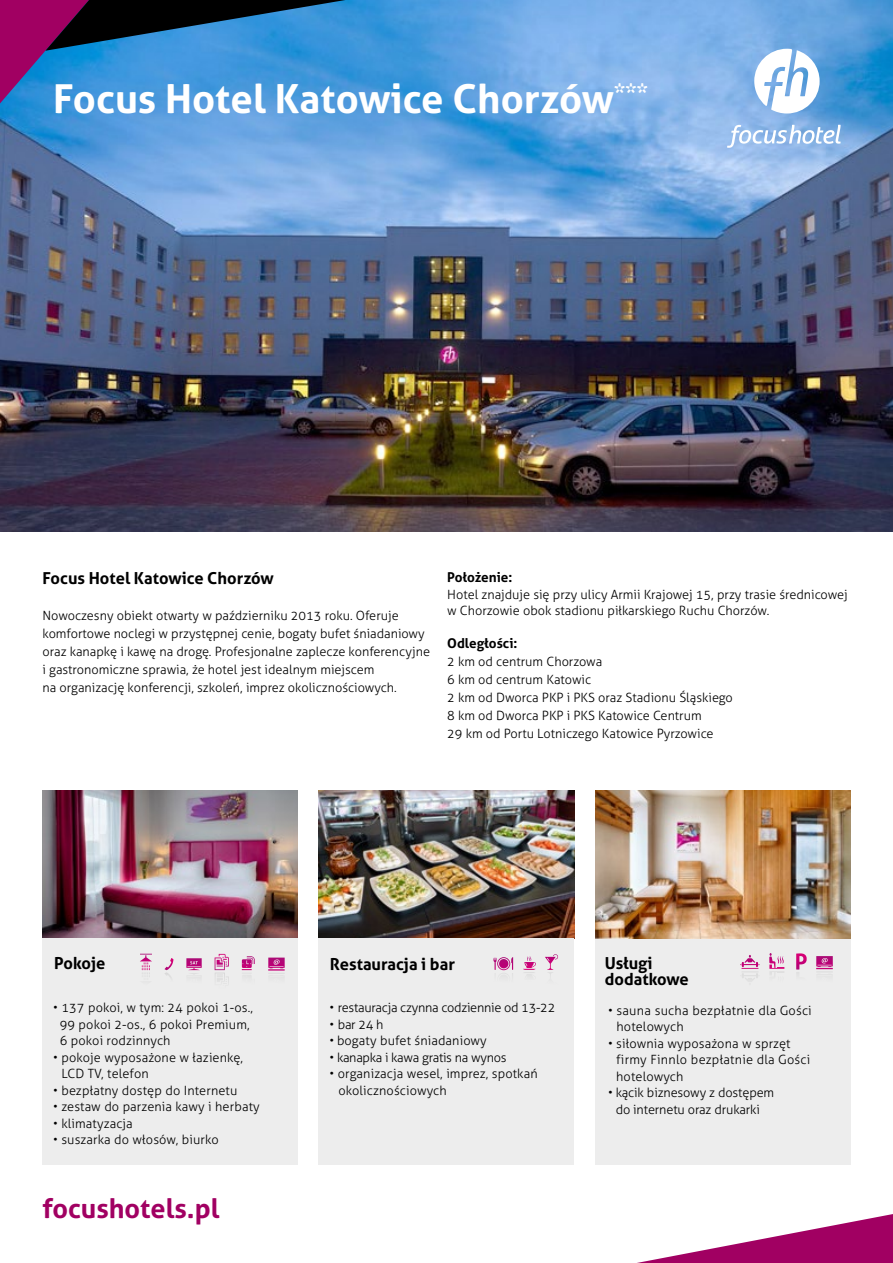
<style>
.page{position:relative;width:893px;height:1263px;background:#fff}
.page>*{position:absolute;margin:0;border:0;box-sizing:border-box;transform-origin:0 0}
.t1{font:700 40.05px "Aller";color:#fff}
.t2{font:700 27px "Aller";color:#a10062}
.t3{font:700 16.5px/16.2px "Aller";color:#000}
.t4{font:700 13.5px "Aller";color:#000}
.t5{font:300 12.75px/16.5px "Aller";color:#000}
.t6{font:300 12.75px "Aller";letter-spacing:-.02em;color:#000}
</style>
<div class="page">
<img style="left:43px;top:790px;width:255px;height:148px">
<img style="left:319px;top:790px;width:255px;height:148px">
<div style="left:595px;top:938px;width:255px;height:227px;background:#ededed"></div>
<div style="left:319px;top:938px;width:255px;height:227px;background:#ededed"></div>
<div style="left:43px;top:938px;width:255px;height:227px;background:#ededed"></div>
<svg style="left:268px;top:957px;width:17px;height:19px"></svg>
<svg style="left:215px;top:954px;width:14px;height:28px"></svg>
<svg style="left:165px;top:958px;width:8px;height:20px"></svg>
<svg style="left:140px;top:954px;width:12px;height:23px"></svg>
<svg style="left:186px;top:958px;width:16px;height:16px"></svg>
<svg style="left:242px;top:956px;width:13px;height:20px"></svg>
<svg style="left:493px;top:957px;width:20px;height:19px"></svg>
<svg style="left:523px;top:956px;width:13px;height:20px"></svg>
<svg style="left:545px;top:954px;width:13px;height:21px"></svg>
<svg style="left:796px;top:953px;width:11px;height:21px"></svg>
<svg style="left:740px;top:955px;width:19px;height:26px"></svg>
<svg style="left:769px;top:953px;width:15px;height:22px"></svg>
<svg style="left:816px;top:956px;width:17px;height:19px"></svg>
<img style="left:595px;top:790px;width:255px;height:148px">
<img style="left:0;top:0;width:893px;height:531px">
<svg style="left:754px;top:49px;width:66px;height:65px"></svg>
<svg style="left:727px;top:125px;width:114px;height:23px"></svg>
<svg style="left:0;top:0;width:345px;height:103px"></svg>
<svg style="left:637px;top:1214px;width:256px;height:49px"></svg>
<h1 class="t1" style="left:53px;top:74px;width:596px">Focus Hotel Katowice Chorzów<sup>***</sup></h1>
<p class="t3" style="left:43px;top:570px;width:233px">Focus Hotel Katowice Chorzów</p>
<p class="t5" style="left:43px;top:607px;width:389px;line-height:18px">Nowoczesny obiekt otwarty w październiku 2013 roku. Oferuje komfortowe noclegi w przystępnej cenie, bogaty bufet śniadaniowy oraz kanapkę i kawę na drogę. Profesjonalne zaplecze konferencyjne i gastronomiczne sprawia, że hotel jest idealnym miejscem<br>na organizację konferencji, szkoleń, imprez okolicznościowych.</p>
<p class="t4" style="left:447px;top:569px;width:67px">Położenie:</p>
<p class="t5" style="left:447px;top:586px;width:402px">Hotel znajduje się przy ulicy Armii Krajowej 15, przy trasie średnicowej w Chorzowie obok stadionu piłkarskiego Ruchu Chorzów.</p>
<p class="t4" style="left:447px;top:635px;width:72px">Odległości:</p>
<p class="t5" style="left:447px;top:652px;width:287px;line-height:18px">2 km od centrum Chorzowa<br>6 km od centrum Katowic<br>2 km od Dworca PKP i PKS oraz Stadionu Śląskiego 8 km od Dworca PKP i PKS Katowice Centrum<br>29 km od Portu Lotniczego Katowice Pyrzowice</p>
<p class="t3" style="left:54px;top:955px;width:53px">Pokoje</p>
<p class="t5" style="left:60px;top:999px;width:195px;text-indent:-7px">• 137 pokoi, w tym: 24 pokoi 1-os.,<br>99 pokoi 2-os., 6 pokoi Premium,<br>6 pokoi rodzinnych</p>
<p class="t5" style="left:61px;top:1049px;width:183px;text-indent:-8px">• pokoje wyposażone w łazienkę,<br>LCD TV, telefon</p>
<p class="t5" style="left:53px;top:1082px;width:186px">• bezpłatny dostęp do Internetu</p>
<p class="t5" style="left:53px;top:1098px;width:208px">• zestaw do parzenia kawy i herbaty</p>
<p class="t5" style="left:53px;top:1115px;width:81px">• klimatyzacja</p>
<p class="t5" style="left:53px;top:1131px;width:167px">• suszarka do włosów, biurko</p>
<h2 class="t2" style="left:43px;top:1191px;width:178px">focushotels.pl</h2>
<p class="t3" style="left:330px;top:956px;width:127px">Restauracja i bar</p>
<p class="t3" style="left:605px;top:955px;width:86px">Usługi dodatkowe</p>
<p class="t6" style="left:330px;top:1000px;width:227px">• restauracja czynna codziennie od 13-22</p>
<p class="t5" style="left:330px;top:1016px;width:55px">• bar 24 h</p>
<p class="t5" style="left:330px;top:1032px;width:159px">• bogaty bufet śniadaniowy</p>
<p class="t6" style="left:330px;top:1049px;width:178px">• kanapka i kawa gratis na wynos</p>
<p class="t5" style="left:338px;top:1065px;width:201px;text-indent:-9px">• organizacja wesel, imprez, spotkań okolicznościowych</p>
<p class="t5" style="left:616px;top:1002px;width:197px;text-indent:-8px">• sauna sucha bezpłatnie dla Gości hotelowych</p>
<p class="t5" style="left:616px;top:1035px;width:195px;text-indent:-8px">• siłownia wyposażona w sprzęt firmy Finnlo bezpłatnie dla Gości hotelowych</p>
<p class="t5" style="left:608px;top:1085px;width:168px;text-align:center">• kącik biznesowy z dostępem do internetu oraz drukarki</p>
</div>
